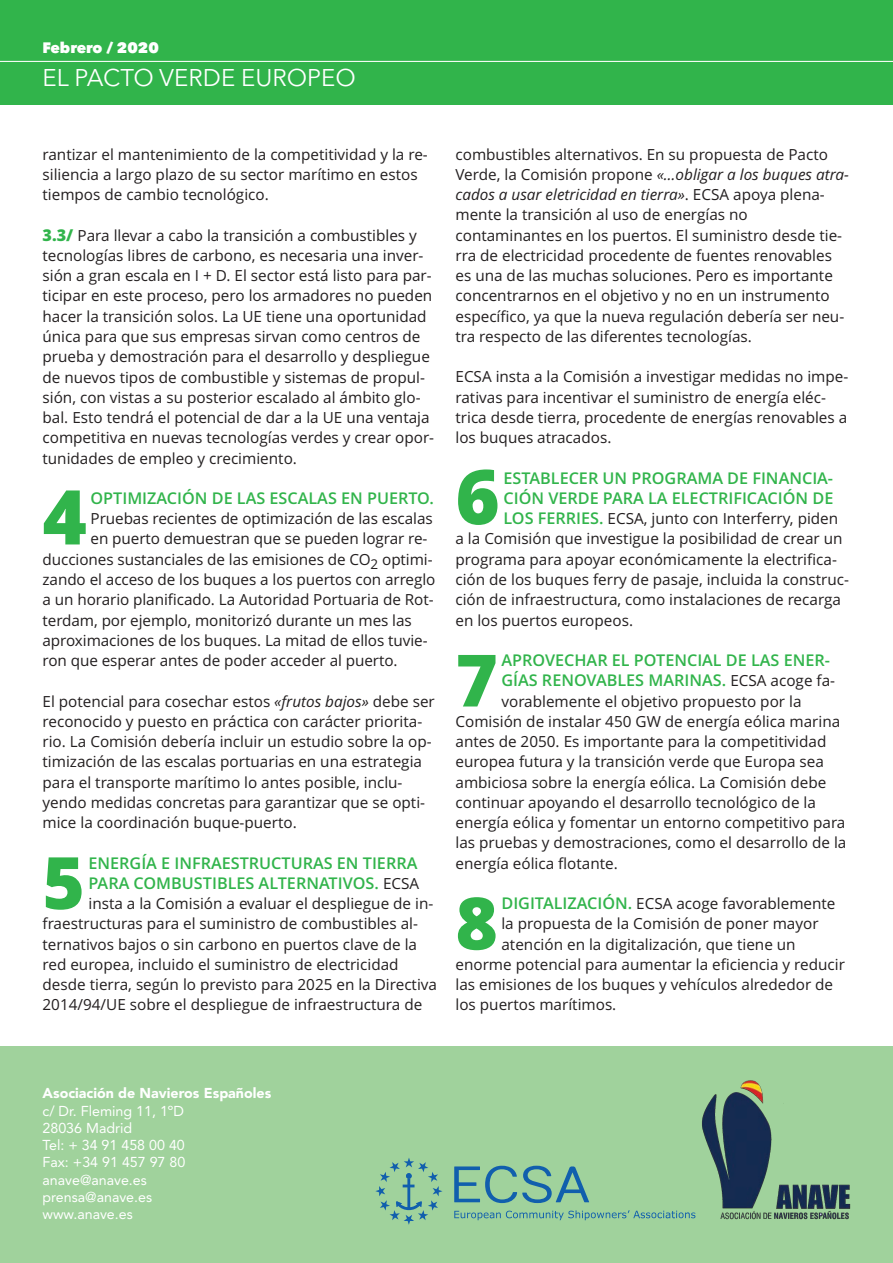
<style>
.page{position:relative;width:893px;height:1263px;background:#fff}
.page>*{position:absolute;margin:0;border:0;box-sizing:border-box;transform-origin:0 0}
.t1{font:800 75.6px "Open Sans";color:#31b44b}
.t2{font:800 72.3px "Open Sans";color:#31b44b}
.t3{font:24px "Avenir Next";color:#fff}
.t4{font:600 16.2px/20.2px "Open Sans";color:#31b44b}
.t5{font:15.3px/20.2px "Open Sans";color:#231f20}
.t6{font:800 15px "Avenir Next";color:#fff}
.t7{font:14.25px/17.2px "Avenir";color:#fff}
.t8{font:900 14.25px "Avenir";color:#fff}
.s1{font-weight:800;font-size:16.2px;color:#31b44b}
.s2{font-style:italic}
.s3{font-weight:400;font-size:15.3px;color:#231f20}
.s4{font-weight:600;font-size:16.2px;color:#31b44b}
</style>
<div class="page">
<div style="left:0;top:1046px;width:893px;height:217px;background:#a0d29c"></div>
<div style="left:0;top:0;width:893px;height:105px;background:#31b44b"></div>
<hr style="left:0;top:61px;width:893px;height:1px;background:#fff">
<img style="left:695px;top:1080px;width:156px;height:140px">
<svg style="left:454px;top:1166px;width:135px;height:37px"></svg>
<svg style="left:454px;top:1210px;width:241px;height:10px"></svg>
<svg style="left:375px;top:1158px;width:67px;height:67px"></svg>
<p class="t6" style="left:43px;top:39px;width:118px">Febrero / 2020</p>
<h3 class="t3" style="left:43px;top:58px;width:315px">EL PACTO VERDE EUROPEO</h3>
<p class="t5" style="left:43px;top:144px;width:387px">rantizar el mantenimiento de la competitividad y la re&shy;siliencia a largo plazo de su sector marítimo en estos tiempos de cambio tecnológico.</p>
<p class="t5" style="left:43px;top:225px;width:393px"><span class="s1">3.3/</span> Para llevar a cabo la transición a combustibles y tecnologías libres de carbono, es necesaria una inver&shy;sión a gran escala en I + D. El sector está listo para par&shy;ticipar en este proceso, pero los armadores no pueden hacer la transición solos. La UE tiene una oportunidad única para que sus empresas sirvan como centros de prueba y demostración para el desarrollo y despliegue de nuevos tipos de combustible y sistemas de propul&shy;sión, con vistas a su posterior escalado al ámbito glo&shy;bal. Esto tendrá el potencial de dar a la UE una ventaja competitiva en nuevas tecnologías verdes y crear opor&shy;tunidades de empleo y crecimiento.</p>
<h1 class="t1" style="left:43px;top:474px;width:46px">4</h1>
<p class="t4" style="left:91px;top:488px;width:345px">OPTIMIZACIÓN DE LAS ESCALAS EN PUERTO.</p>
<p class="t5" style="left:91px;top:509px;width:344px">Pruebas recientes de optimización de las escalas</p>
<p class="t5" style="left:91px;top:529px;width:338px">en puerto demuestran que se pueden lograr re-</p>
<p class="t5" style="left:43px;top:549px;width:392px">ducciones sustanciales de las emisiones de CO<sub>2</sub> optimi-</p>
<p class="t5" style="left:43px;top:570px;width:394px">zando el acceso de los buques a los puertos con arreglo</p>
<p class="t5" style="left:43px;top:590px;width:393px">a un horario planificado. La Autoridad Portuaria de Rot-</p>
<p class="t5" style="left:43px;top:610px;width:371px">terdam, por ejemplo, monitorizó durante un mes las</p>
<p class="t5" style="left:43px;top:630px;width:387px">aproximaciones de los buques. La mitad de ellos tuvie-</p>
<p class="t5" style="left:43px;top:651px;width:357px">ron que esperar antes de poder acceder al puerto.</p>
<p class="t5" style="left:43px;top:691px;width:394px">El potencial para cosechar estos <span class="s2">«frutos bajos»</span> debe ser reconocido y puesto en práctica con carácter priorita&shy;rio. La Comisión debería incluir un estudio sobre la op&shy;timización de las escalas portuarias en una estrategia para el transporte marítimo lo antes posible, inclu&shy;yendo medidas concretas para garantizar que se opti&shy;mice la coordinación buque-puerto.</p>
<h2 class="t2" style="left:43px;top:842px;width:44px">5</h2>
<p class="t4" style="left:88px;top:853px;width:332px">ENERGÍA E INFRAESTRUCTURAS EN TIERRA<br>PARA COMBUSTIBLES ALTERNATIVOS. <span class="s3">ECSA</span></p>
<p class="t5" style="left:43px;top:893px;width:396px;text-indent:46px">insta a la Comisión a evaluar el despliegue de in&shy;fraestructuras para el suministro de combustibles al&shy;ternativos bajos o sin carbono en puertos clave de la red europea, incluido el suministro de electricidad desde tierra, según lo previsto para 2025 en la Directiva 2014/94/UE sobre el despliegue de infraestructura de</p>
<p class="t5" style="left:455px;top:144px;width:395px">combustibles alternativos. En su propuesta de Pacto Verde, la Comisión propone <span class="s2">«…obligar a los buques atra&shy;cados a usar eletricidad en tierra»</span>. ECSA apoya plena&shy;mente la transición al uso de energías no contaminantes en los puertos. El suministro desde tie&shy;rra de electricidad procedente de fuentes renovables es una de las muchas soluciones. Pero es importante concentrarnos en el objetivo y no en un instrumento específico, ya que la nueva regulación debería ser neu&shy;tra respecto de las diferentes tecnologías.</p>
<p class="t5" style="left:455px;top:367px;width:394px">ECSA insta a la Comisión a investigar medidas no impe&shy;rativas para incentivar el suministro de energía eléc&shy;trica desde tierra, procedente de energías renovables a los buques atracados.</p>
<h1 class="t1" style="left:455px;top:454px;width:46px">6</h1>
<p class="t4" style="left:503px;top:468px;width:331px">ESTABLECER UN PROGRAMA DE FINANCIA-<br>CIÓN VERDE PARA LA ELECTRIFICACIÓN DE</p>
<p class="t5" style="left:455px;top:509px;width:395px;text-indent:48px"><span class="s4">LOS FERRIES.</span> ECSA, junto con Interferry, piden a la Comisión que investigue la posibilidad de crear un programa para apoyar económicamente la electrifica&shy;ción de los buques ferry de pasaje, incluida la construc&shy;ción de infraestructura, como instalaciones de recarga en los puertos europeos.</p>
<h2 class="t2" style="left:455px;top:639px;width:44px">7</h2>
<p class="t4" style="left:501px;top:650px;width:335px">APROVECHAR EL POTENCIAL DE LAS ENER-<br>GÍAS RENOVABLES MARINAS. <span class="s3">ECSA acoge fa-</span></p>
<p class="t5" style="left:455px;top:691px;width:392px;text-indent:46px">vorablemente el objetivo propuesto por la Comisión de instalar 450 GW de energía eólica marina antes de 2050. Es importante para la competitividad europea futura y la transición verde que Europa sea ambiciosa sobre la energía eólica. La Comisión debe continuar apoyando el desarrollo tecnológico de la energía eólica y fomentar un entorno competitivo para las pruebas y demostraciones, como el desarrollo de la energía eólica flotante.</p>
<h2 class="t2" style="left:455px;top:882px;width:44px">8</h2>
<p class="t5" style="left:501px;top:894px;width:336px"><span class="s4">DIGITALIZACIÓN.</span> ECSA acoge favorablemente</p>
<p class="t5" style="left:501px;top:914px;width:319px">la propuesta de la Comisión de poner mayor</p>
<p class="t5" style="left:501px;top:934px;width:296px">atención en la digitalización, que tiene un</p>
<p class="t5" style="left:455px;top:954px;width:391px">enorme potencial para aumentar la eficiencia y reducir</p>
<p class="t5" style="left:455px;top:975px;width:379px">las emisiones de los buques y vehículos alrededor de</p>
<p class="t5" style="left:455px;top:995px;width:162px">los puertos marítimos.</p>
<p class="t8" style="left:43px;top:1081px;width:230px">Asociación de Navieros Españoles</p>
<p class="t7" style="left:43px;top:1102px;width:144px">c/ Dr. Fleming 11, 1ºD<br>28036 Madrid<br>Tel: + 34 91 458 00 40<br>Fax: +34 91 457 97 80 anave@anave.es prensa@anave.es www.anave.es</p>
</div>
